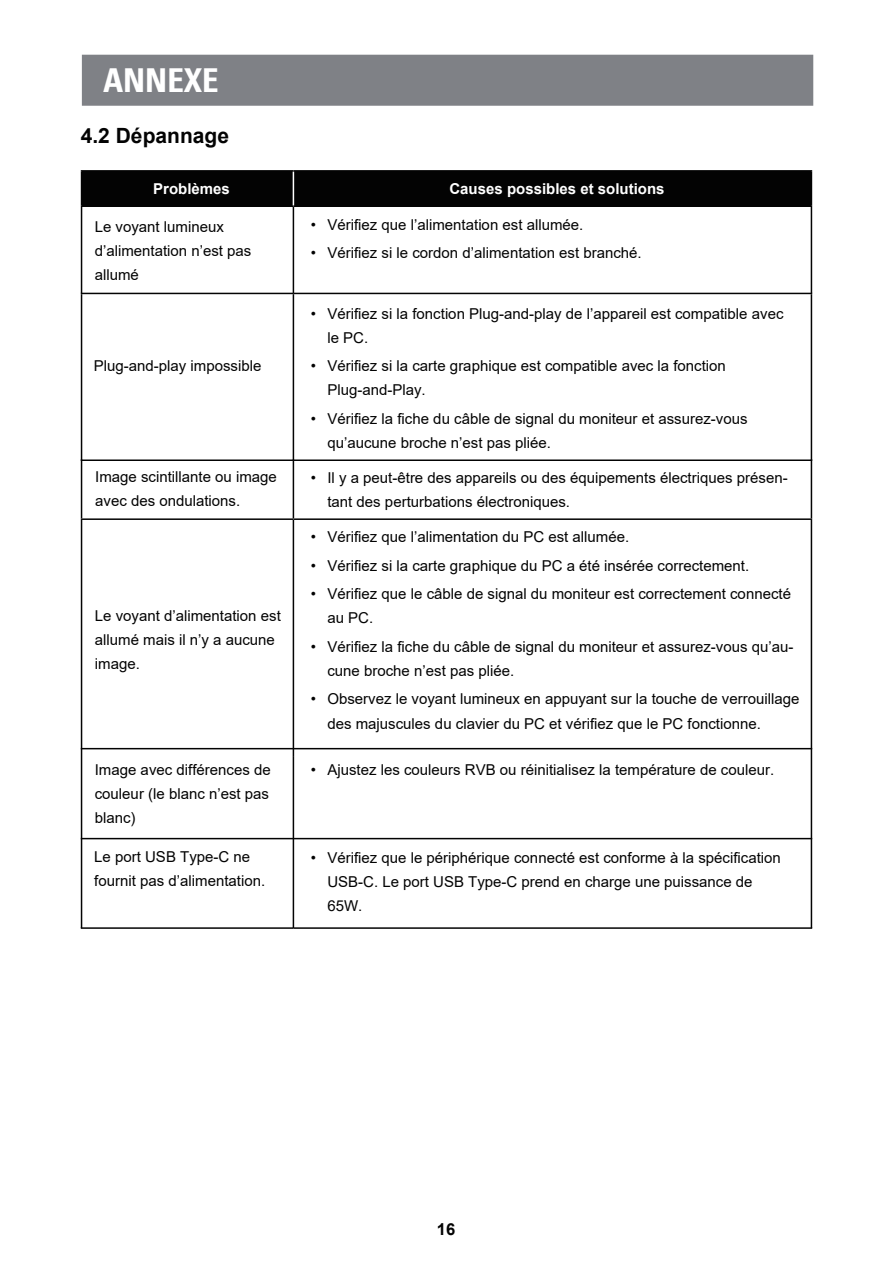
<style>
.page{position:relative;width:893px;height:1263px;background:#fff}
.page>*{position:absolute;margin:0;border:0;box-sizing:border-box;transform-origin:0 0}
.t1{font:700 condensed 33px "Univers 67";color:#fff}
.t2{font:700 21px "Arial";color:#030303}
.t3{font:700 16.5px "Arial";color:#030303}
.t4{font:15px/24px "Arial";color:#030303}
.t5{font:700 15px "Arial";color:#fff}
</style>
<div class="page">
<div style="left:82px;top:55px;width:731px;height:51px;background:#7f8186;border:2px solid #7f8186"></div>
<div style="left:82px;top:172px;width:729px;height:33px;background:#030303"></div>
<hr style="left:81px;top:170px;width:212px;height:2px;background:#030303">
<hr style="left:81px;top:172px;width:1px;height:33px;background:#030303">
<hr style="left:293px;top:170px;width:519px;height:2px;background:#030303">
<hr style="left:811px;top:172px;width:1px;height:33px;background:#030303">
<hr style="left:81px;top:205px;width:212px;height:2px;background:#030303">
<hr style="left:81px;top:207px;width:1px;height:86px;background:#030303">
<hr style="left:293px;top:205px;width:519px;height:2px;background:#030303">
<hr style="left:293px;top:207px;width:1px;height:86px;background:#030303">
<hr style="left:811px;top:207px;width:1px;height:86px;background:#030303">
<hr style="left:81px;top:293px;width:212px;height:1px;background:#030303">
<hr style="left:81px;top:294px;width:1px;height:166px;background:#030303">
<hr style="left:293px;top:293px;width:519px;height:1px;background:#030303">
<hr style="left:293px;top:294px;width:1px;height:166px;background:#030303">
<hr style="left:811px;top:294px;width:1px;height:166px;background:#030303">
<hr style="left:81px;top:459px;width:212px;height:2px;background:#030303">
<hr style="left:81px;top:459px;width:1px;height:59px;background:#030303">
<hr style="left:293px;top:459px;width:519px;height:2px;background:#030303">
<hr style="left:293px;top:459px;width:1px;height:59px;background:#030303">
<hr style="left:811px;top:459px;width:1px;height:59px;background:#030303">
<hr style="left:81px;top:518px;width:212px;height:2px;background:#030303">
<hr style="left:81px;top:520px;width:1px;height:408px;background:#030303">
<hr style="left:293px;top:518px;width:519px;height:2px;background:#030303">
<hr style="left:293px;top:520px;width:1px;height:237px;background:#030303">
<hr style="left:811px;top:520px;width:1px;height:408px;background:#030303">
<hr style="left:81px;top:748px;width:212px;height:1px;background:#030303">
<hr style="left:293px;top:748px;width:519px;height:1px;background:#030303">
<hr style="left:293px;top:757px;width:1px;height:171px;background:#030303">
<hr style="left:81px;top:838px;width:212px;height:1px;background:#030303">
<hr style="left:293px;top:838px;width:519px;height:1px;background:#030303">
<hr style="left:81px;top:927px;width:212px;height:2px;background:#030303">
<hr style="left:293px;top:927px;width:519px;height:2px;background:#030303">
<hr style="left:293px;top:172px;width:1px;height:33px;background:#fff">
<h1 class="t1" style="left:103px;top:60px;width:117px">ANNEXE</h1>
<h2 class="t2" style="left:81px;top:121px;width:150px">4.2 Dépannage</h2>
<p class="t5" style="left:153px;top:178px;width:78px">Problèmes</p>
<p class="t5" style="left:449px;top:178px;width:217px">Causes possibles et solutions</p>
<p class="t4" style="left:311px;top:213px;width:274px">• Vérifiez que l’alimentation est allumée.</p>
<p class="t4" style="left:311px;top:241px;width:332px">• Vérifiez si le cordon d’alimentation est branché.</p>
<p class="t4" style="left:95px;top:214px;width:158px">Le voyant lumineux d’alimentation n’est pas allumé</p>
<p class="t4" style="left:94px;top:353px;width:169px">Plug-and-play impossible</p>
<p class="t4" style="left:327px;top:301px;width:458px;text-indent:-16px">• Vérifiez si la fonction Plug-and-play de l’appareil est compatible avec le PC.</p>
<p class="t4" style="left:327px;top:354px;width:400px;text-indent:-16px">• Vérifiez si la carte graphique est compatible avec la fonction<br>Plug-and-Play.</p>
<p class="t4" style="left:327px;top:406px;width:422px;text-indent:-16px">• Vérifiez la fiche du câble de signal du moniteur et assurez-vous qu’aucune broche n’est pas pliée.</p>
<p class="t4" style="left:95px;top:465px;width:183px">Image scintillante ou image avec des ondulations.</p>
<p class="t4" style="left:327px;top:465px;width:462px;text-indent:-16px">• Il y a peut-être des appareils ou des équipements électriques présen&shy;tant des perturbations électroniques.</p>
<p class="t4" style="left:95px;top:604px;width:187px">Le voyant d’alimentation est allumé mais il n’y a aucune image.</p>
<p class="t4" style="left:311px;top:525px;width:320px">• Vérifiez que l’alimentation du PC est allumée.</p>
<p class="t4" style="left:311px;top:554px;width:440px">• Vérifiez si la carte graphique du PC a été insérée correctement.</p>
<p class="t4" style="left:327px;top:582px;width:465px;text-indent:-17px">• Vérifiez que le câble de signal du moniteur est correctement connecté au PC.</p>
<p class="t4" style="left:327px;top:635px;width:468px;text-indent:-17px">• Vérifiez la fiche du câble de signal du moniteur et assurez-vous qu’au&shy;cune broche n’est pas pliée.</p>
<p class="t4" style="left:327px;top:687px;width:473px;text-indent:-17px">• Observez le voyant lumineux en appuyant sur la touche de verrouillage des majuscules du clavier du PC et vérifiez que le PC fonctionne.</p>
<p class="t4" style="left:95px;top:758px;width:177px;text-align:justify">Image avec différences de couleur (le blanc n’est pas blanc)</p>
<p class="t4" style="left:311px;top:758px;width:465px">• Ajustez les couleurs RVB ou réinitialisez la température de couleur.</p>
<p class="t4" style="left:94px;top:845px;width:172px">Le port USB Type-C ne fournit pas d’alimentation.</p>
<p class="t4" style="left:327px;top:845px;width:455px;text-indent:-16px">• Vérifiez que le périphérique connecté est conforme à la spécification<br>USB-C. Le port USB Type-C prend en charge une puissance de<br>65W.</p>
<p class="t3" style="left:437px;top:1217px;width:20px">16</p>
</div>
